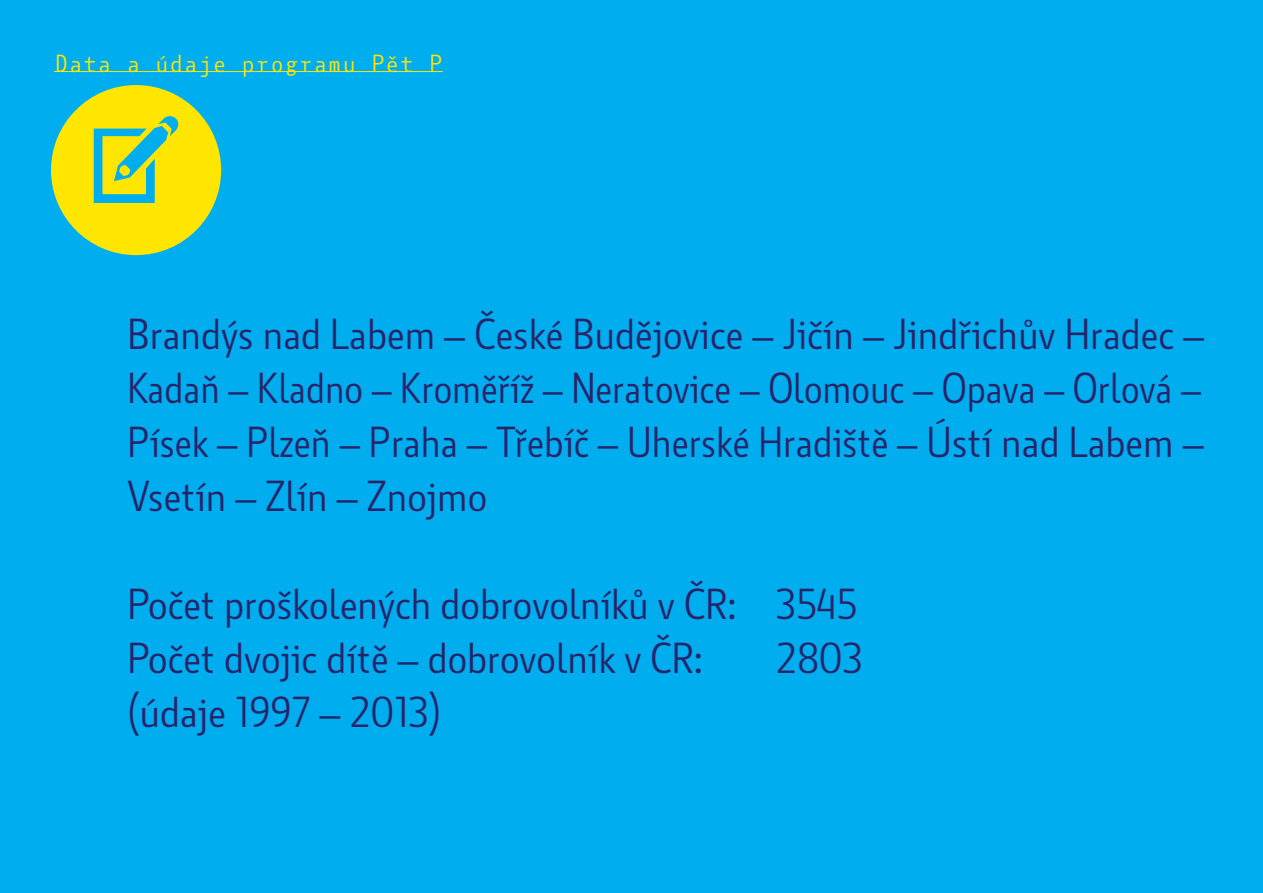
<style>
.page{position:relative;width:1263px;height:893px;background:#00aeef}
.page>*{position:absolute;margin:0;border:0;box-sizing:border-box;transform-origin:0 0}
.t1{font:122.4px "Modern Pictograms";color:#00aeef}
.t2{font:42px/54px "Botanika";color:#28246a;text-align:justify}
.t3{font:24px "Botanika Mono";color:#ffe601}
</style>
<div class="page">
<div style="left:51px;top:85px;width:170px;height:170px;background:#ffe601;border-radius:50%"></div>
<hr style="left:54px;top:71px;width:389px;height:1px;background:#ffe601">
<p class="t3" style="left:54px;top:47px;width:390px">Data a údaje programu Pět P</p>
<h1 class="t1" style="left:84px;top:105px;width:109px">V</h1>
<p class="t2" style="left:128px;top:308px;width:1078px">Brandýs nad Labem – České Budějovice – Jičín – Jindřichův Hradec – Kadaň – Kladno – Kroměříž – Neratovice – Olomouc – Opava – Orlová – Písek – Plzeň – Praha – Třebíč – Uherské Hradiště – Ústí nad Labem – Vsetín – Zlín – Znojmo</p>
<p class="t2" style="left:128px;top:578px;width:731px">Počet proškolených dobrovolníků v ČR: 3545<br>Počet dvojic dítě – dobrovolník v ČR:</p>
<p class="t2" style="left:776px;top:632px;width:89px">2803</p>
<p class="t2" style="left:128px;top:686px;width:315px">(údaje 1997 – 2013)</p>
</div>
